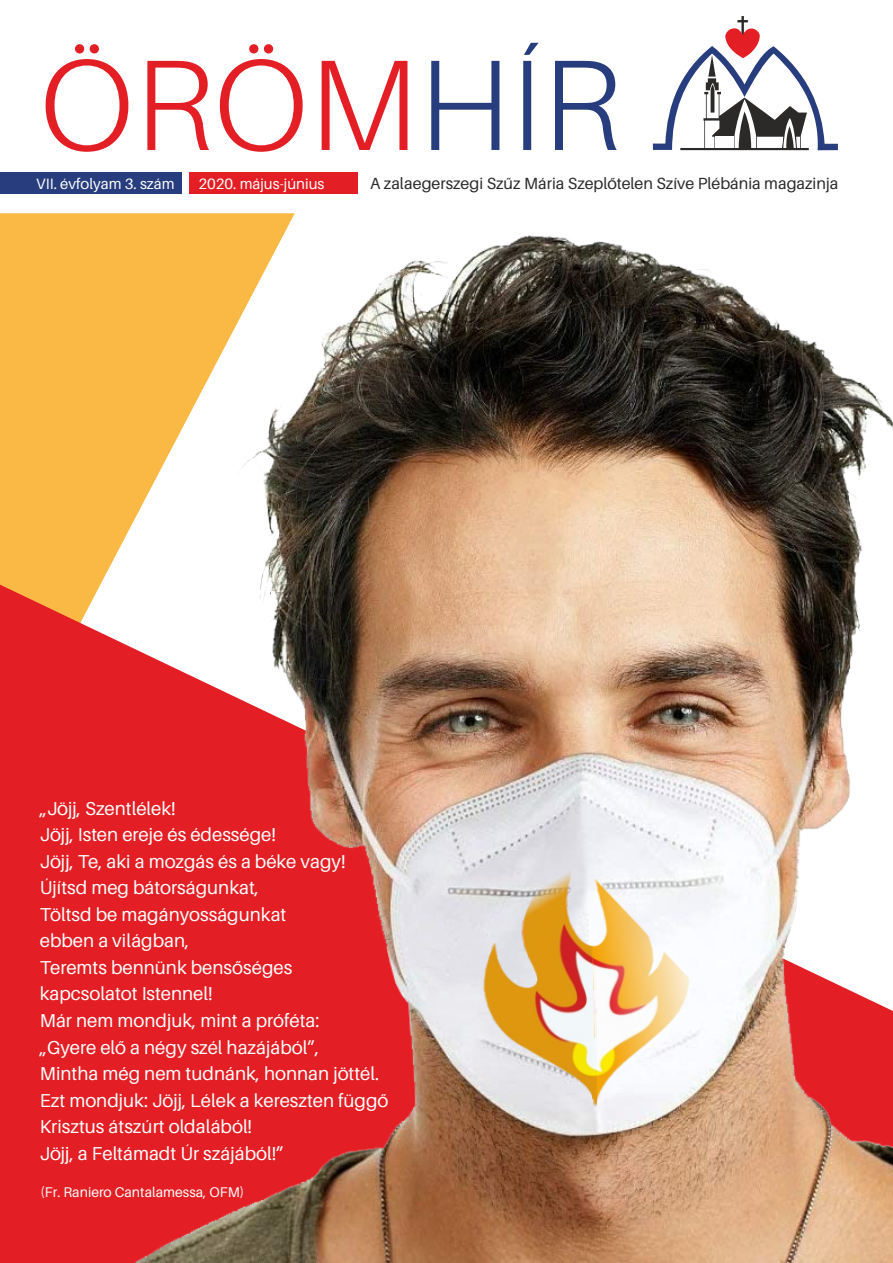
<style>
.page{position:relative;width:893px;height:1263px;background:#fff}
.page>*{position:absolute;margin:0;border:0;box-sizing:border-box;transform-origin:0 0}
.t1{font:300 129.15px "Aileron";letter-spacing:.01em;color:#e31e24}
.t2{font:18.75px/26.5px "Aileron";color:#fefefe}
.t3{font:16.2px "Aileron";color:#2b2a29}
.t4{font:15px "Aileron";color:#fefefe}
.t5{font:13.95px "Aileron";color:#fefefe}
.s1{color:#273d7d}
</style>
<div class="page">
<div style="left:0;top:213px;width:295px;height:368px;background:#fab844"></div>
<div style="left:0;top:581px;width:120px;height:682px;background:#e31e24"></div>
<img style="left:120px;top:234px;width:773px;height:1029px">
<svg style="left:653px;top:16px;width:185px;height:134px"></svg>
<div style="left:0;top:172px;width:182px;height:22px;background:#273d7d"></div>
<div style="left:189px;top:172px;width:168px;height:22px;background:#e31e24"></div>
<img style="left:590px;top:838px;width:105px;height:271px">
<img style="left:479px;top:842px;width:118px;height:268px">
<h1 class="t1" style="left:39px;top:51px;width:582px">ÖRÖM<span class="s1">HÍR</span></h1>
<p class="t4" style="left:36px;top:177px;width:140px">VII. évfolyam 3. szám</p>
<p class="t4" style="left:198px;top:177px;width:128px">2020. május-június</p>
<p class="t3" style="left:370px;top:177px;width:470px">A zalaegerszegi Szűz Mária Szeplőtelen Szíve Plébánia magazinja</p>
<p class="t2" style="left:40px;top:796px;width:350px">„Jöjj, Szentlélek!<br>Jöjj, Isten ereje és édessége!<br>Jöjj, Te, aki a mozgás és a béke vagy!<br>Újítsd meg bátorságunkat,<br>Töltsd be magányosságunkat<br>ebben a világban,<br>Teremts bennünk bensőséges kapcsolatot Istennel!<br>Már nem mondjuk, mint a próféta:<br>„Gyere elő a négy szél hazájából”,<br>Mintha még nem tudnánk, honnan jöttél.<br>Ezt mondjuk: Jöjj, Lélek a kereszten függő<br>Krisztus átszúrt oldalából!<br>Jöjj, a Feltámadt Úr szájából!”</p>
<p class="t5" style="left:40px;top:1186px;width:205px">(Fr. Raniero Cantalamessa, OFM)</p>
</div>
